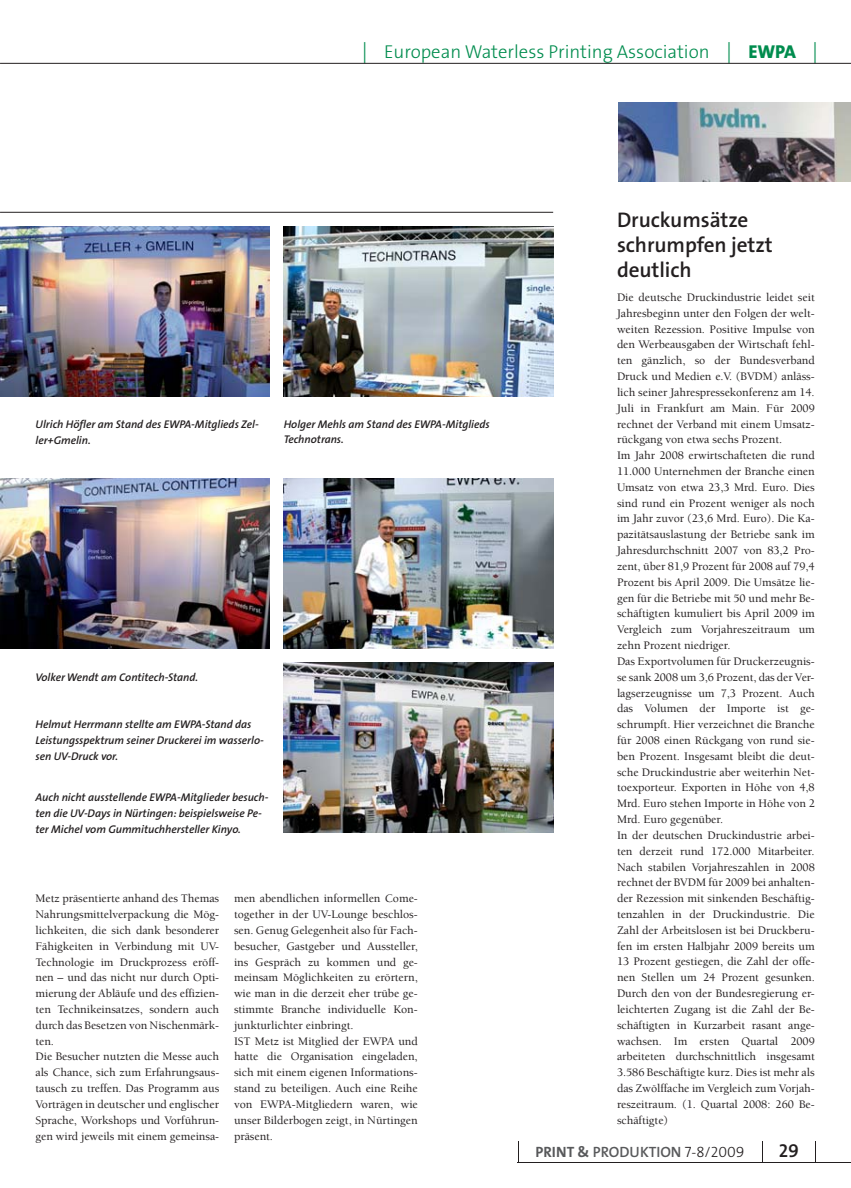
<style>
.page{position:relative;width:851px;height:1188px;background:#fff}
.page>*{position:absolute;margin:0;border:0;box-sizing:border-box;transform-origin:0 0}
.t1{font:600 21.25px/25px "The Sans Os F";letter-spacing:-.005em;color:#231f20}
.t2{font:300 18.75px "The Sans Os F";color:#008c4e}
.t3{font:18.75px "The Sans Semi Bold Caps";color:#231f20}
.t4{font:15px "The Sans Semi Bold Caps";color:#58595b}
.t5{font:500 11.88px/15.8px "Berkeley Std";letter-spacing:-.005em;color:#231f20}
.t6{font:italic 600 11.25px/15.8px "The Sans Os F";letter-spacing:-.005em;color:#231f20}
.s1{font-size:21.25px}
.s2{font-weight:800}
.s3{font-family:"The Sans Os F";font-weight:700}
.s4{font-family:"The Sans Light Caps";color:#231f20}
</style>
<div class="page">
<hr style="left:517px;top:1161px;width:333px;height:1px;background:#231f20">
<svg style="left:762px;top:1141px;width:1px;height:20px"></svg>
<hr style="left:0;top:212px;width:553px;height:1px;background:#231f20">
<hr style="left:0;top:63px;width:850px;height:1px;background:#231f20">
<img style="left:0;top:226px;width:269px;height:170px">
<img style="left:284px;top:226px;width:269px;height:170px">
<img style="left:284px;top:478px;width:269px;height:170px">
<img style="left:284px;top:662px;width:269px;height:170px">
<img style="left:0;top:478px;width:269px;height:170px">
<img style="left:618px;top:102px;width:232px;height:79px">
<h2 class="t2" style="left:362px;top:39px;width:457px"><span class="s1">|</span> European Waterless Printing Association <span class="s1">|</span> <span class="s2">EWPA</span> <span class="s1">|</span></h2>
<p class="t6" style="left:35px;top:417px;width:225px">Ulrich Höfler am Stand des EWPA-Mitglieds Zel&shy;ler+Gmelin.</p>
<p class="t6" style="left:283px;top:417px;width:207px">Holger Mehls am Stand des EWPA-Mitglieds<br>Technotrans.</p>
<p class="t6" style="left:35px;top:670px;width:164px">Volker Wendt am Contitech-Stand.</p>
<p class="t6" style="left:35px;top:717px;width:230px">Helmut Herrmann stellte am EWPA-Stand das<br>Leistungsspektrum seiner Druckerei im wasserlo&shy;sen UV-Druck vor.</p>
<p class="t6" style="left:35px;top:790px;width:234px">Auch nicht ausstellende EWPA-Mitglieder besuch&shy;ten die UV-Days in Nürtingen: beispielsweise Pe&shy;ter Michel vom Gummituchhersteller Kinyo.</p>
<p class="t5" style="left:35px;top:891px;width:185px">Metz präsentierte anhand des Themas Nahrungsmittelverpackung die Mög&shy;lichkeiten, die sich dank besonderer Fähigkeiten in Verbindung mit UV-Technologie im Druckprozess eröff&shy;nen – und das nicht nur durch Opti&shy;mierung der Abläufe und des effizien&shy;ten Technikeinsatzes, sondern auch durch das Besetzen von Nischenmärk&shy;ten.<br>Die Besucher nutzten die Messe auch als Chance, sich zum Erfahrungsaus&shy;tausch zu treffen. Das Programm aus Vorträgen in deutscher und englischer Sprache, Workshops und Vorführun&shy;gen wird jeweils mit einem gemeinsa-</p>
<p class="t5" style="left:234px;top:891px;width:185px">men abendlichen informellen Come&shy;together in der UV-Lounge beschlos&shy;sen. Genug Gelegenheit also für Fach&shy;besucher, Gastgeber und Aussteller, ins Gespräch zu kommen und ge&shy;meinsam Möglichkeiten zu erörtern, wie man in die derzeit eher trübe ge&shy;stimmte Branche individuelle Kon&shy;junkturlichter einbringt.<br>IST Metz ist Mitglied der EWPA und hatte die Organisation eingeladen, sich mit einem eigenen Informations&shy;stand zu beteiligen. Auch eine Reihe von EWPA-Mitgliedern waren, wie unser Bilderbogen zeigt, in Nürtingen präsent.</p>
<h1 class="t1" style="left:617px;top:210px;width:157px">Druckumsätze schrumpfen jetzt deutlich</h1>
<p class="t5" style="left:617px;top:290px;width:199px">Die deutsche Druckindustrie leidet seit Jahresbeginn unter den Folgen der welt&shy;weiten Rezession. Positive Impulse von den Werbeausgaben der Wirtschaft fehl&shy;ten gänzlich, so der Bundesverband Druck und Medien e.V. (BVDM) anläss&shy;lich seiner Jahrespressekonferenz am 14.<br>Juli in Frankfurt am Main. Für 2009 rechnet der Verband mit einem Umsatz&shy;rückgang von etwa sechs Prozent.<br>Im Jahr 2008 erwirtschafteten die rund 11.000 Unternehmen der Branche einen Umsatz von etwa 23,3 Mrd. Euro. Dies sind rund ein Prozent weniger als noch im Jahr zuvor (23,6 Mrd. Euro). Die Ka&shy;pazitätsauslastung der Betriebe sank im Jahresdurchschnitt 2007 von 83,2 Pro&shy;zent, über 81,9 Prozent für 2008 auf 79,4<br>Prozent bis April 2009. Die Umsätze lie&shy;gen für die Betriebe mit 50 und mehr Be&shy;schäftigten kumuliert bis April 2009 im Vergleich zum Vorjahreszeitraum um zehn Prozent niedriger.<br>Das Exportvolumen für Druckerzeugnis&shy;se sank 2008 um 3,6 Prozent, das der Ver&shy;lagserzeugnisse um 7,3 Prozent. Auch das Volumen der Importe ist ge&shy;schrumpft. Hier verzeichnet die Branche für 2008 einen Rückgang von rund sie&shy;ben Prozent. Insgesamt bleibt die deut&shy;sche Druckindustrie aber weiterhin Net&shy;toexporteur. Exporten in Höhe von 4,8<br>Mrd. Euro stehen Importe in Höhe von 2<br>Mrd. Euro gegenüber.<br>In der deutschen Druckindustrie arbei&shy;ten derzeit rund 172.000 Mitarbeiter.<br>Nach stabilen Vorjahreszahlen in 2008 rechnet der BVDM für 2009 bei anhalten&shy;der Rezession mit sinkenden Beschäftig&shy;tenzahlen in der Druckindustrie. Die Zahl der Arbeitslosen ist bei Druckberu&shy;fen im ersten Halbjahr 2009 bereits um 13 Prozent gestiegen, die Zahl der offe&shy;nen Stellen um 24 Prozent gesunken.<br>Durch den von der Bundesregierung er&shy;leichterten Zugang ist die Zahl der Be&shy;schäftigten in Kurzarbeit rasant ange&shy;wachsen. Im ersten Quartal 2009 arbeiteten durchschnittlich insgesamt 3.586 Beschäftigte kurz. Dies ist mehr als das Zwölffache im Vergleich zum Vorjah&shy;reszeitraum. (1. Quartal 2008: 260 Be&shy;schäftigte)</p>
<p class="t4" style="left:535px;top:1142px;width:210px"><span class="s3">PRINT &amp;</span> PRODUKTION <span class="s4">7-8/2009</span></p>
<h2 class="t3" style="left:778px;top:1139px;width:22px">29</h2>
</div>
